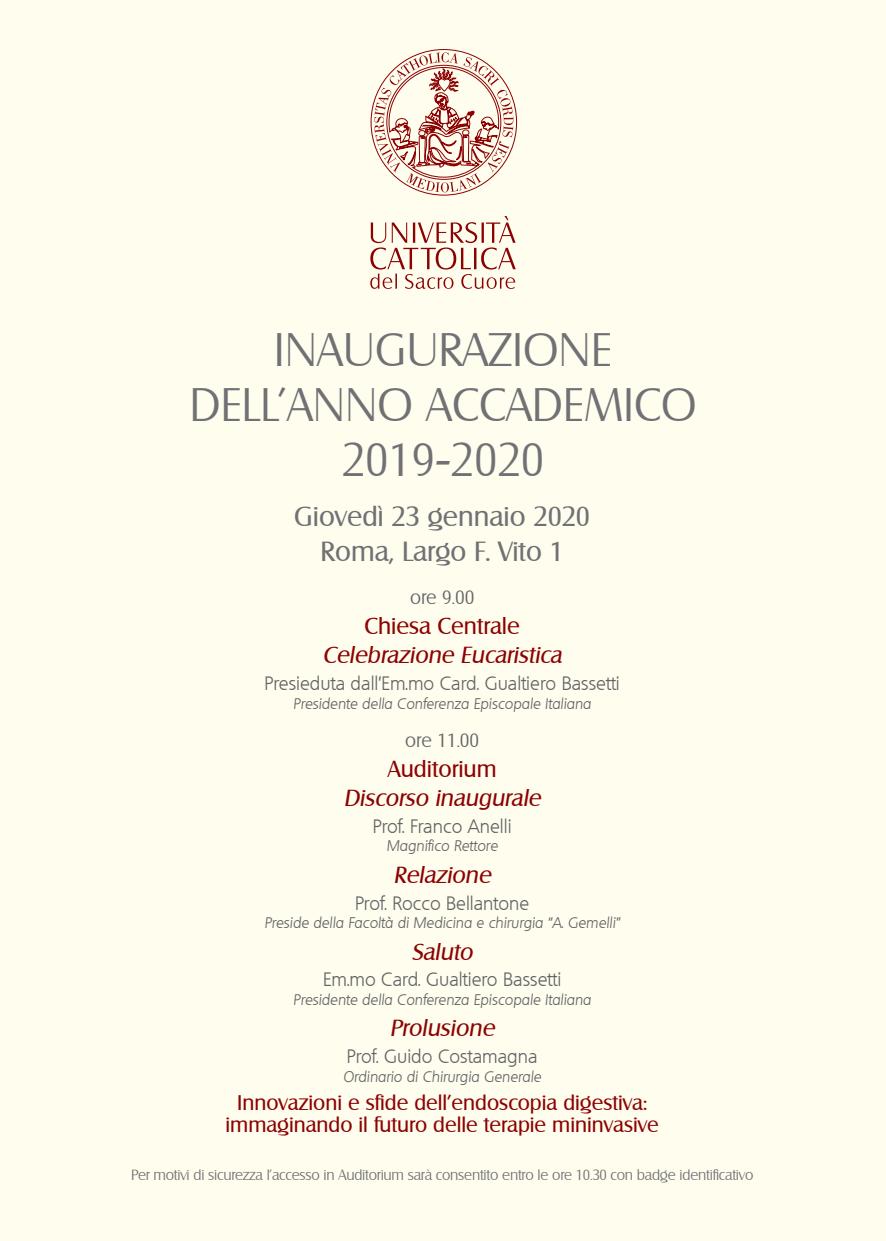
<style>
.page{position:relative;width:886px;height:1241px;background:#fff}
.page>*{position:absolute;margin:0;border:0;box-sizing:border-box;transform-origin:0 0}
.t1{font:300 45.75px "Salzburg";color:#717074}
.t2{font:26.94px "Salzburg";color:#717074}
.t3{font:italic 22.62px "Salzburg";color:#8b0202}
.t4{font:22.62px "Salzburg";color:#8b0202}
.t5{font:20.62px "Salzburg";color:#8b0202}
.t6{font:300 18.88px "Quebec";color:#636366}
.t7{font:300 18.88px "Salzburg";color:#636366}
.t8{font:italic 300 15px "Quebec";color:#636366}
.t9{font:300 14.38px "Salzburg";letter-spacing:-.015em;color:#717074}
</style>
<div class="page">
<div style="left:0;top:0;width:886px;height:1240px;background:#fffdee"></div>
<svg style="left:370px;top:216px;width:146px;height:73px"></svg>
<svg style="left:371px;top:49px;width:146px;height:146px"></svg>
<p class="t1" style="left:274px;top:322px;width:340px">INAUGURAZIONE</p>
<p class="t1" style="left:189px;top:377px;width:509px">DELL’ANNO ACCADEMICO</p>
<p class="t1" style="left:342px;top:432px;width:204px">2019-2020</p>
<p class="t2" style="left:294px;top:500px;width:297px">Giovedì 23 gennaio 2020</p>
<p class="t2" style="left:320px;top:535px;width:245px">Roma, Largo F. Vito 1</p>
<p class="t7" style="left:410px;top:586px;width:66px">ore 9.00</p>
<p class="t4" style="left:364px;top:612px;width:157px">Chiesa Centrale</p>
<p class="t3" style="left:323px;top:641px;width:241px">Celebrazione Eucaristica</p>
<p class="t6" style="left:264px;top:670px;width:357px">Presieduta dall’Em.mo Card. Gualtiero Bassetti</p>
<p class="t8" style="left:293px;top:693px;width:299px">Presidente della Conferenza Episcopale Italiana</p>
<p class="t7" style="left:405px;top:728px;width:76px">ore 11.00</p>
<p class="t4" style="left:388px;top:755px;width:110px">Auditorium</p>
<p class="t3" style="left:344px;top:784px;width:198px">Discorso inaugurale</p>
<p class="t6" style="left:373px;top:813px;width:140px">Prof. Franco Anelli</p>
<p class="t8" style="left:387px;top:836px;width:113px">Magnifico Rettore</p>
<p class="t3" style="left:393px;top:860px;width:99px">Relazione</p>
<p class="t6" style="left:355px;top:890px;width:176px">Prof. Rocco Bellantone</p>
<p class="t8" style="left:264px;top:913px;width:357px">Preside della Facoltà di Medicina e chirurgia “A. Gemelli”</p>
<p class="t3" style="left:412px;top:937px;width:62px">Saluto</p>
<p class="t6" style="left:323px;top:967px;width:240px">Em.mo Card. Gualtiero Bassetti</p>
<p class="t8" style="left:293px;top:990px;width:299px">Presidente della Conferenza Episcopale Italiana</p>
<p class="t3" style="left:390px;top:1014px;width:106px">Prolusione</p>
<p class="t6" style="left:347px;top:1044px;width:192px">Prof. Guido Costamagna</p>
<p class="t8" style="left:343px;top:1066px;width:200px">Ordinario di Chirurgia Generale</p>
<p class="t5" style="left:237px;top:1089px;width:411px">Innovazioni e sfide dell’endoscopia digestiva:</p>
<p class="t5" style="left:225px;top:1112px;width:435px">immaginando il futuro delle terapie mininvasive</p>
<p class="t9" style="left:131px;top:1166px;width:624px">Per motivi di sicurezza l’accesso in Auditorium sarà consentito entro le ore 10.30 con badge identificativo</p>
</div>
